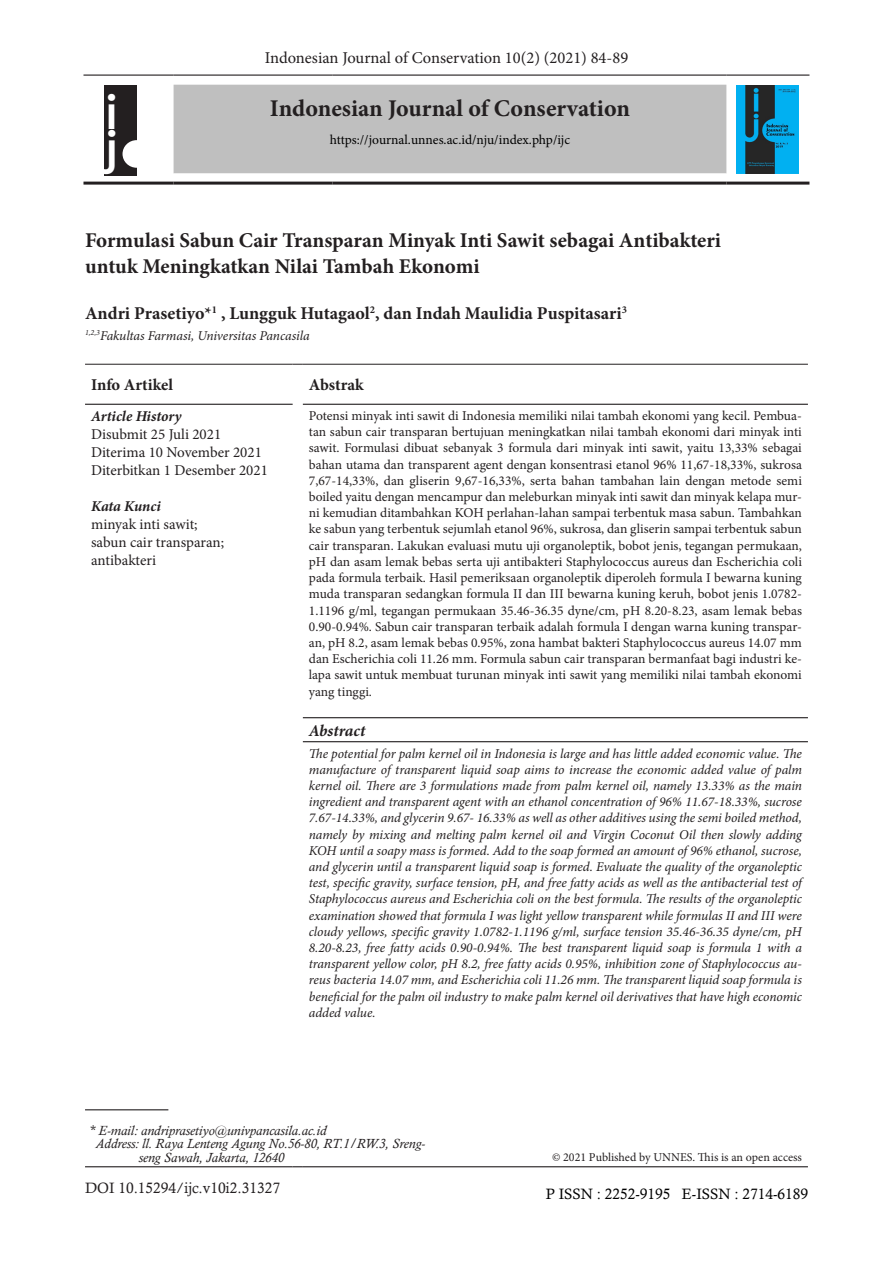
<style>
.page{position:relative;width:893px;height:1263px;background:#fff}
.page>*{position:absolute;margin:0;border:0;box-sizing:border-box;transform-origin:0 0}
.t1{font:600 45px/36px "Montserrat";color:#fff}
.t2{font:700 24px "Minion Pro";color:#231f20}
.JUDUL{font:700 21px "Minion Pro";color:#231f20}
.Nama_Penulis{font:700 18px "Minion Pro";color:#231f20}
.t3{font:16.5px "Minion Pro";color:#231f20}
.JUDUL-2{font:700 16.5px "Minion Pro";letter-spacing:-.005em;color:#231f20}
.JUDUL-3{font:italic 700 16.5px "Minion Pro";letter-spacing:-.005em;color:#231f20}
.JUDUL-4{font:15px/18px "Minion Pro";color:#231f20}
.t4{font:15px "Calisto";color:#000}
.t5{font:15px "Calisto";color:#231f20}
.JUDUL-5{font:italic 700 15px "Minion Pro";letter-spacing:-.005em;color:#231f20}
.Isi_Abstrak_Indo{font:13.5px/16.2px "Minion Pro";color:#231f20;text-align:justify}
.Isi_Abstrak_Inggris{font:italic 13.5px/16.2px "Minion Pro";letter-spacing:-.005em;color:#231f20;text-align:justify}
.t6{font:italic 13.5px/13.5px "Calisto";color:#231f20}
.t7{font:13.5px "Minion Pro";color:#000}
.Sekolah___Diterima{font:italic 13.5px "Minion Pro";letter-spacing:-.01em;color:#231f20}
.Judul_Daftar_Pustaka{font:12px "Minion Pro";color:#231f20}
</style>
<div class="page">
<div style="left:174px;top:85px;width:552px;height:88px;background:#bfbfbf"></div>
<svg style="left:174px;top:173px;width:552px;height:9px"></svg>
<hr style="left:83px;top:75px;width:91px;height:1px;background:#231f20">
<hr style="left:174px;top:75px;width:159px;height:1px;background:#231f20">
<hr style="left:333px;top:75px;width:393px;height:1px;background:#231f20">
<hr style="left:726px;top:75px;width:83px;height:1px;background:#231f20">
<hr style="left:83px;top:182px;width:91px;height:3px;background:#231f20">
<hr style="left:174px;top:182px;width:159px;height:3px;background:#231f20">
<hr style="left:333px;top:182px;width:393px;height:3px;background:#231f20">
<hr style="left:726px;top:182px;width:83px;height:3px;background:#231f20">
<img style="left:736px;top:85px;width:62px;height:88px">
<div style="left:105px;top:86px;width:32px;height:90px;background:#231f20"></div>
<div style="left:123px;top:140px;width:28px;height:28px;background:#fff;border-radius:50%"></div>
<hr style="left:85px;top:364px;width:208px;height:1px;background:#231f20">
<hr style="left:303px;top:364px;width:505px;height:1px;background:#231f20">
<hr style="left:85px;top:404px;width:208px;height:1px;background:#231f20">
<hr style="left:303px;top:404px;width:505px;height:1px;background:#231f20">
<hr style="left:85px;top:1166px;width:208px;height:1px;background:#231f20">
<hr style="left:303px;top:1166px;width:505px;height:1px;background:#231f20">
<hr style="left:303px;top:717px;width:505px;height:1px;background:#231f20">
<hr style="left:303px;top:741px;width:505px;height:1px;background:#231f20">
<hr style="left:85px;top:1109px;width:83px;height:1px;background:#231f20">
<h1 class="t1" style="left:105px;top:93px;width:15px">i j</h1>
<p class="t3" style="left:265px;top:47px;width:365px">Indonesian Journal of Conservation 10(2) (2021) 84-89</p>
<h2 class="t2" style="left:270px;top:91px;width:362px">Indonesian Journal of Conservation</h2>
<p class="t7" style="left:330px;top:130px;width:242px">https://journal.unnes.ac.id/nju/index.php/ijc</p>
<p class="JUDUL" style="left:85px;top:226px;width:637px">Formulasi Sabun Cair Transparan Minyak Inti Sawit sebagai Antibakteri</p>
<p class="JUDUL" style="left:85px;top:251px;width:396px">untuk Meningkatkan Nilai Tambah Ekonomi</p>
<p class="Nama_Penulis" style="left:85px;top:301px;width:543px">Andri Prasetiyo*<sup>1</sup> , Lungguk Hutagaol<sup>2</sup>, dan Indah Maulidia Puspitasari<sup>3</sup></p>
<p class="Sekolah___Diterima" style="left:85px;top:326px;width:226px"><sup>1,2,3</sup>Fakultas Farmasi, Universitas Pancasila</p>
<p class="JUDUL-2" style="left:91px;top:373px;width:83px">Info Artikel</p>
<p class="JUDUL-2" style="left:309px;top:373px;width:56px">Abstrak</p>
<p class="JUDUL-5" style="left:91px;top:406px;width:92px">Article History</p>
<p class="JUDUL-4" style="left:91px;top:425px;width:132px">Disubmit 25 Juli 2021</p>
<p class="JUDUL-4" style="left:91px;top:443px;width:172px">Diterima 10 November 2021</p>
<p class="JUDUL-4" style="left:91px;top:461px;width:178px">Diterbitkan 1 Desember 2021</p>
<p class="JUDUL-5" style="left:91px;top:496px;width:71px">Kata Kunci</p>
<p class="JUDUL-4" style="left:91px;top:515px;width:108px">minyak inti sawit;</p>
<p class="JUDUL-4" style="left:91px;top:533px;width:135px">sabun cair transparan; antibakteri</p>
<p class="Isi_Abstrak_Indo" style="left:309px;top:408px;width:495px">Potensi minyak inti sawit di Indonesia memiliki nilai tambah ekonomi yang kecil. Pembua&shy;tan sabun cair transparan bertujuan meningkatkan nilai tambah ekonomi dari minyak inti sawit. Formulasi dibuat sebanyak 3 formula dari minyak inti sawit, yaitu 13,33% sebagai bahan utama dan transparent agent dengan konsentrasi etanol 96% 11,67-18,33%, sukrosa 7,67-14,33%, dan gliserin 9,67-16,33%, serta bahan tambahan lain dengan metode semi boiled yaitu dengan mencampur dan meleburkan minyak inti sawit dan minyak kelapa mur&shy;ni kemudian ditambahkan KOH perlahan-lahan sampai terbentuk masa sabun. Tambahkan ke sabun yang terbentuk sejumlah etanol 96%, sukrosa, dan gliserin sampai terbentuk sabun cair transparan. Lakukan evaluasi mutu uji organoleptik, bobot jenis, tegangan permukaan, pH dan asam lemak bebas serta uji antibakteri Staphylococcus aureus dan Escherichia coli pada formula terbaik. Hasil pemeriksaan organoleptik diperoleh formula I bewarna kuning muda transparan sedangkan formula II dan III bewarna kuning keruh, bobot jenis 1.0782- 1.1196 g/ml, tegangan permukaan 35.46-36.35 dyne/cm, pH 8.20-8.23, asam lemak bebas 0.90-0.94%. Sabun cair transparan terbaik adalah formula I dengan warna kuning transpar&shy;an, pH 8.2, asam lemak bebas 0.95%, zona hambat bakteri Staphylococcus aureus 14.07 mm dan Escherichia coli 11.26 mm. Formula sabun cair transparan bermanfaat bagi industri ke&shy;lapa sawit untuk membuat turunan minyak inti sawit yang memiliki nilai tambah ekonomi yang tinggi.</p>
<p class="JUDUL-3" style="left:309px;top:719px;width:58px">Abstract</p>
<p class="Isi_Abstrak_Inggris" style="left:309px;top:745px;width:495px">The potential for palm kernel oil in Indonesia is large and has little added economic value. The manufacture of transparent liquid soap aims to increase the economic added value of palm kernel oil. There are 3 formulations made from palm kernel oil, namely 13.33% as the main ingredient and transparent agent with an ethanol concentration of 96% 11.67-18.33%, sucrose 7.67-14.33%, and glycerin 9.67- 16.33% as well as other additives using the semi boiled method, namely by mixing and melting palm kernel oil and Virgin Coconut Oil then slowly adding KOH until a soapy mass is formed. Add to the soap formed an amount of 96% ethanol, sucrose, and glycerin until a transparent liquid soap is formed. Evaluate the quality of the organoleptic test, specific gravity, surface tension, pH, and free fatty acids as well as the antibacterial test of Staphylococcus aureus and Escherichia coli on the best formula. The results of the organoleptic examination showed that formula I was light yellow transparent while formulas II and III were cloudy yellows, specific gravity 1.0782-1.1196 g/ml, surface tension 35.46-36.35 dyne/cm, pH 8.20-8.23, free fatty acids 0.90-0.94%. The best transparent liquid soap is formula 1 with a transparent yellow color, pH 8.2, free fatty acids 0.95%, inhibition zone of Staphylococcus au&shy;reus bacteria 14.07 mm, and Escherichia coli 11.26 mm. The transparent liquid soap formula is beneficial for the palm oil industry to make palm kernel oil derivatives that have high economic added value.</p>
<p class="t6" style="left:89px;top:1124px;width:239px">* E-mail: andriprasetiyo@univpancasila.ac.id</p>
<p class="t6" style="left:139px;top:1137px;width:288px;text-indent:-43px">Address: ll. Raya Lenteng Agung No.56-80, RT.1/RW.3, Sreng&shy;seng Sawah, Jakarta, 12640</p>
<p class="t5" style="left:85px;top:1179px;width:196px">DOI 10.15294/ijc.v10i2.31327</p>
<p class="Judul_Daftar_Pustaka" style="left:552px;top:1149px;width:251px">© 2021 Published by UNNES. This is an open access</p>
<p class="t4" style="left:546px;top:1185px;width:264px">P ISSN : 2252-9195 E-ISSN : 2714-6189</p>
</div>
